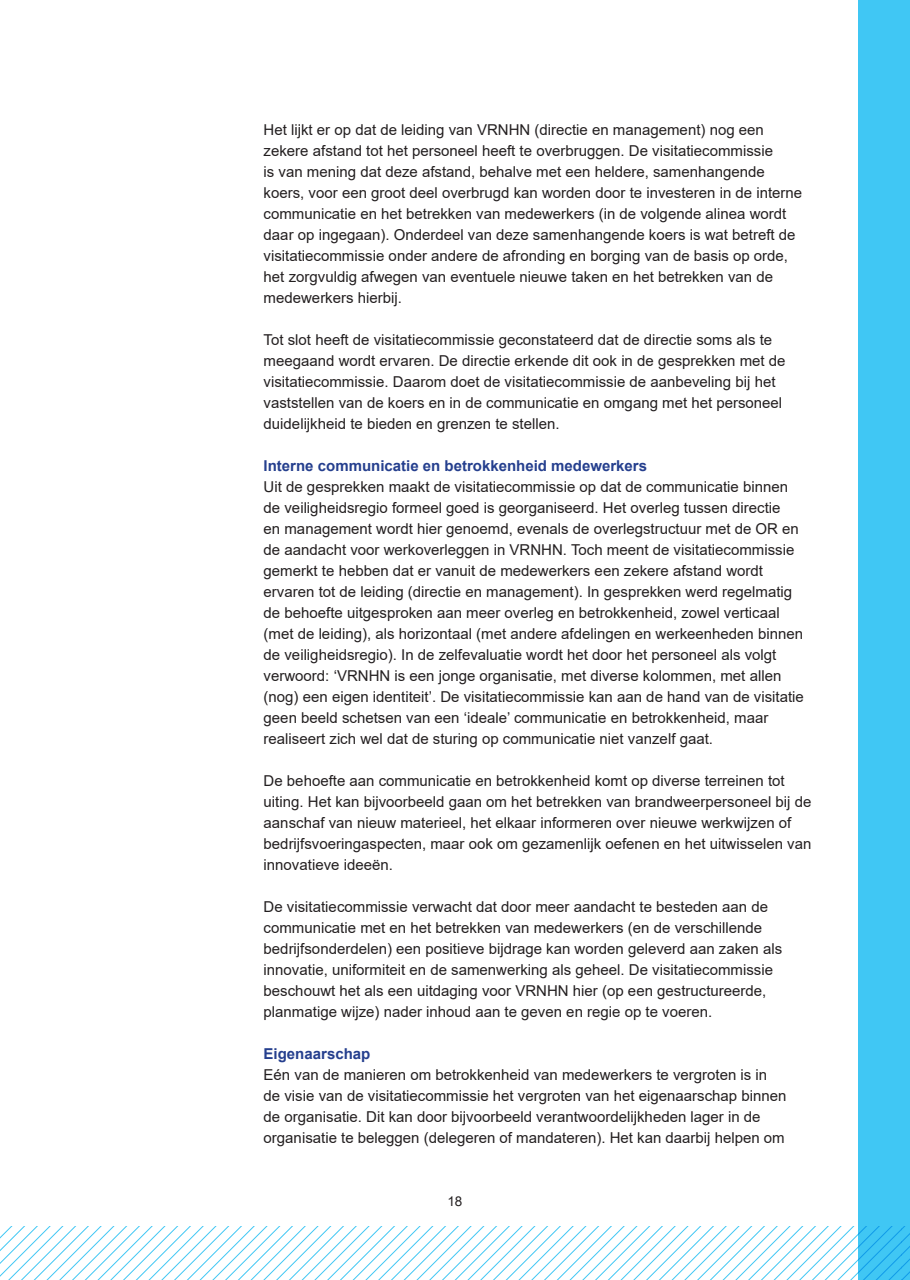
<style>
.page{position:relative;width:910px;height:1280px;background:#fff}
.page>*{position:absolute;margin:0;border:0;box-sizing:border-box;transform-origin:0 0}
.t1{font:15px/21px "Arial";color:#231f20}
.t2{font:700 15px "Arial";color:#253f8e}
.t3{font:13.5px "Arial";color:#231f20}
</style>
<div class="page">
<svg style="left:0;top:1227px;width:859px;height:53px"></svg>
<div style="left:859px;top:0;width:51px;height:1280px;background:#40c7f4"></div>
<p class="t1" style="left:264px;top:119px;width:540px">Het lijkt er op dat de leiding van VRNHN (directie en management) nog een zekere afstand tot het personeel heeft te overbruggen. De visitatiecommissie<br>is van mening dat deze afstand, behalve met een heldere, samenhangende koers, voor een groot deel overbrugd kan worden door te investeren in de interne communicatie en het betrekken van medewerkers (in de volgende alinea wordt daar op ingegaan). Onderdeel van deze samenhangende koers is wat betreft de visitatiecommissie onder andere de afronding en borging van de basis op orde, het zorgvuldig afwegen van eventuele nieuwe taken en het betrekken van de medewerkers hierbij.</p>
<p class="t1" style="left:264px;top:329px;width:523px">Tot slot heeft de visitatiecommissie geconstateerd dat de directie soms als te meegaand wordt ervaren. De directie erkende dit ook in de gesprekken met de visitatiecommissie. Daarom doet de visitatiecommissie de aanbeveling bij het vaststellen van de koers en in de communicatie en omgang met het personeel duidelijkheid te bieden en grenzen te stellen.</p>
<p class="t2" style="left:264px;top:455px;width:385px">Interne communicatie en betrokkenheid medewerkers</p>
<p class="t1" style="left:264px;top:476px;width:542px">Uit de gesprekken maakt de visitatiecommissie op dat de communicatie binnen de veiligheidsregio formeel goed is georganiseerd. Het overleg tussen directie<br>en management wordt hier genoemd, evenals de overlegstructuur met de OR en de aandacht voor werkoverleggen in VRNHN. Toch meent de visitatiecommissie gemerkt te hebben dat er vanuit de medewerkers een zekere afstand wordt ervaren tot de leiding (directie en management). In gesprekken werd regelmatig de behoefte uitgesproken aan meer overleg en betrokkenheid, zowel verticaal (met de leiding), als horizontaal (met andere afdelingen en werkeenheden binnen de veiligheidsregio). In de zelfevaluatie wordt het door het personeel als volgt verwoord: ‘VRNHN is een jonge organisatie, met diverse kolommen, met allen (nog) een eigen identiteit’. De visitatiecommissie kan aan de hand van de visitatie geen beeld schetsen van een ‘ideale’ communicatie en betrokkenheid, maar realiseert zich wel dat de sturing op communicatie niet vanzelf gaat.</p>
<p class="t1" style="left:264px;top:770px;width:549px">De behoefte aan communicatie en betrokkenheid komt op diverse terreinen tot uiting. Het kan bijvoorbeeld gaan om het betrekken van brandweerpersoneel bij de aanschaf van nieuw materieel, het elkaar informeren over nieuwe werkwijzen of bedrijfsvoeringaspecten, maar ook om gezamenlijk oefenen en het uitwisselen van innovatieve ideeën.</p>
<p class="t1" style="left:264px;top:896px;width:520px">De visitatiecommissie verwacht dat door meer aandacht te besteden aan de communicatie met en het betrekken van medewerkers (en de verschillende bedrijfsonderdelen) een positieve bijdrage kan worden geleverd aan zaken als innovatie, uniformiteit en de samenwerking als geheel. De visitatiecommissie beschouwt het als een uitdaging voor VRNHN hier (op een gestructureerde, planmatige wijze) nader inhoud aan te geven en regie op te voeren.</p>
<p class="t2" style="left:264px;top:1043px;width:108px">Eigenaarschap</p>
<p class="t1" style="left:264px;top:1064px;width:524px">Eén van de manieren om betrokkenheid van medewerkers te vergroten is in de visie van de visitatiecommissie het vergroten van het eigenaarschap binnen de organisatie. Dit kan door bijvoorbeeld verantwoordelijkheden lager in de organisatie te beleggen (delegeren of mandateren). Het kan daarbij helpen om</p>
<p class="t3" style="left:447px;top:1191px;width:17px">18</p>
</div>
